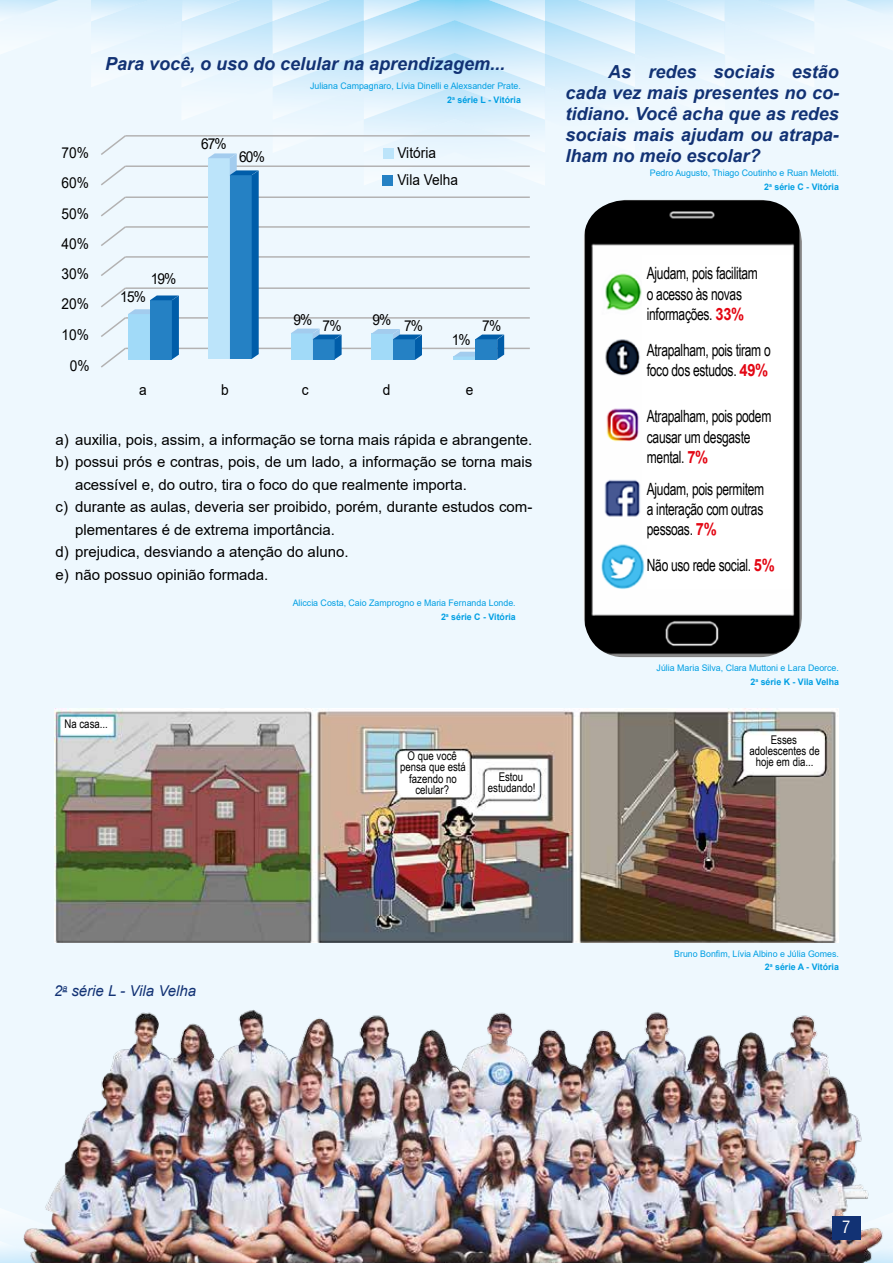
<style>
.page{position:relative;width:893px;height:1263px;background:#eef8fe}
.page>*{position:absolute;margin:0;border:0;box-sizing:border-box;transform-origin:0 0}
.t1{font:italic 700 18px/21px "Arial";color:#123274;text-align:justify}
.t2{font:16.95px/20.2px "Arial Narrow";letter-spacing:-.02em;color:#000;scale:.87 1}
.t3{font:condensed 16.5px "Swiss 721 BT";color:#fff}
.t4{font:15px "Arial";color:#000}
.t5{font:15px/30.3px "Arial";color:#000;scale:.91 1}
.t6{font:italic 15px "Arial";color:#123274}
.t7{font:12px/11.2px "Arial Narrow";color:#000;text-align:center}
.t8{font:9px/13.5px "Arial";color:#009fe3;text-align:right}
.s1{font-weight:700}
.s2{font-family:"Arial";font-weight:700;color:#e30613}
</style>
<div class="page">
<img style="left:9px;top:991px;width:884px;height:272px">
<img style="left:54px;top:708px;width:785px;height:235px">
<div style="left:832px;top:1216px;width:28px;height:23px;background:#123274"></div>
<img style="left:584px;top:369px;width:218px;height:288px">
<div style="left:643px;top:255px;width:148px;height:290px;background:#fff"></div>
<div style="left:647px;top:543px;width:145px;height:46px;background:#fff"></div>
<div style="left:399px;top:751px;width:68px;height:45px;background:#fff;border-radius:4px"></div>
<div style="left:486px;top:772px;width:52px;height:23px;background:#fff;border-radius:4px"></div>
<div style="left:746px;top:735px;width:78px;height:36px;background:#fff;border-radius:4px"></div>
<div style="left:61px;top:719px;width:52px;height:15px;background:#fff;border-radius:4px"></div>
<svg style="left:0;top:0;width:893px;height:369px"></svg>
<div style="left:382px;top:175px;width:11px;height:10px;background:#2581c4"></div>
<p class="t5" style="left:62px;top:138px;width:32px">70%</p>
<p class="t5" style="left:62px;top:167px;width:32px">60%</p>
<p class="t5" style="left:62px;top:198px;width:32px">50%</p>
<p class="t1" style="left:105px;top:53px;width:402px">Para você, o uso do celular na aprendizagem...</p>
<p class="t1" style="left:566px;top:61px;width:275px;text-indent:43px">As redes sociais estão cada vez mais presentes no co&shy;tidiano. Você acha que as redes sociais mais ajudam ou atrapa&shy;lham no meio escolar?</p>
<p class="t8" style="left:310px;top:79px;width:212px">Juliana Campagnaro, Lívia Dinelli e Alexsander Prate.<br><span class="s1">2</span><sup>a</sup> <span class="s1">série L - Vitória</span></p>
<p class="t5" style="left:201px;top:128px;width:30px">67%</p>
<p class="t5" style="left:397px;top:140px;width:68px;line-height:26.8px">Vitória<br>Vila Velha</p>
<p class="t5" style="left:239px;top:141px;width:30px">60%</p>
<p class="t8" style="left:650px;top:166px;width:191px">Pedro Augusto, Thiago Coutinho e Ruan Melotti.<br><span class="s1">2</span><sup>a</sup> <span class="s1">série C - Vitória</span></p>
<p class="t5" style="left:62px;top:228px;width:32px;text-align:justify">40% 30% 20% 10%</p>
<p class="t5" style="left:70px;top:351px;width:23px">0%</p>
<p class="t5" style="left:151px;top:264px;width:30px">19%</p>
<p class="t5" style="left:120px;top:282px;width:30px">15%</p>
<p class="t5" style="left:293px;top:307px;width:54px">9% 7%</p>
<p class="t5" style="left:372px;top:305px;width:22px">9%</p>
<p class="t5" style="left:404px;top:311px;width:22px">7%</p>
<p class="t5" style="left:482px;top:310px;width:22px">7%</p>
<p class="t5" style="left:452px;top:325px;width:22px">1%</p>
<p class="t5" style="left:139px;top:375px;width:10px">a</p>
<p class="t5" style="left:221px;top:375px;width:10px">b</p>
<p class="t5" style="left:302px;top:375px;width:9px">c</p>
<p class="t5" style="left:383px;top:375px;width:10px">d</p>
<p class="t5" style="left:466px;top:375px;width:10px">e</p>
<p class="t4" style="left:56px;top:429px;width:478px">a) auxilia, pois, assim, a informação se torna mais rápida e abrangente.</p>
<p class="t4" style="left:56px;top:452px;width:478px">b) possui prós e contras, pois, de um lado, a informação se torna mais</p>
<p class="t4" style="left:75px;top:474px;width:393px">acessível e, do outro, tira o foco do que realmente importa.</p>
<p class="t4" style="left:56px;top:497px;width:478px">c) durante as aulas, deveria ser proibido, porém, durante estudos com-</p>
<p class="t4" style="left:75px;top:519px;width:262px">plementares é de extrema importância.</p>
<p class="t4" style="left:56px;top:542px;width:294px">d) prejudica, desviando a atenção do aluno.</p>
<p class="t4" style="left:56px;top:564px;width:214px">e) não possuo opinião formada.</p>
<p class="t7" style="left:64px;top:718px;width:45px">Na casa...</p>
<p class="t6" style="left:54px;top:981px;width:144px">2<sup>a</sup> série L - Vila Velha</p>
<p class="t8" style="left:293px;top:596px;width:225px">Aliccia Costa, Caio Zamprogno e Maria Fernanda Londe.<br><span class="s1">2</span><sup>a</sup> <span class="s1">série C - Vitória</span></p>
<p class="t7" style="left:400px;top:750px;width:67px">O que você pensa que está fazendo no celular?</p>
<p class="t7" style="left:488px;top:771px;width:49px">Estou estudando!</p>
<p class="t2" style="left:647px;top:263px;width:129px">Ajudam, pois facilitam o acesso às novas informações. <span class="s2">33%</span></p>
<p class="t2" style="left:647px;top:339px;width:144px">Atrapalham, pois tiram o foco dos estudos. <span class="s2">49%</span></p>
<p class="t2" style="left:647px;top:406px;width:145px">Atrapalham, pois podem causar um desgaste mental. <span class="s2">7%</span></p>
<p class="t2" style="left:647px;top:478px;width:137px;text-align:justify">Ajudam, pois permitem a interação com outras pessoas. <span class="s2">7%</span></p>
<p class="t2" style="left:647px;top:554px;width:149px">Não uso rede social. <span class="s2">5%</span></p>
<p class="t8" style="left:657px;top:661px;width:184px">Júlia Maria Silva, Clara Muttoni e Lara Deorce.<br><span class="s1">2</span><sup>a</sup> <span class="s1">série K - Vila Velha</span></p>
<p class="t7" style="left:749px;top:734px;width:72px">Esses adolescentes de hoje em dia...</p>
<p class="t8" style="left:674px;top:947px;width:166px">Bruno Bonfim, Lívia Albino e Júlia Gomes.<br><span class="s1">2</span><sup>a</sup> <span class="s1">série A - Vitória</span></p>
<p class="t3" style="left:842px;top:1217px;width:10px">7</p>
</div>
